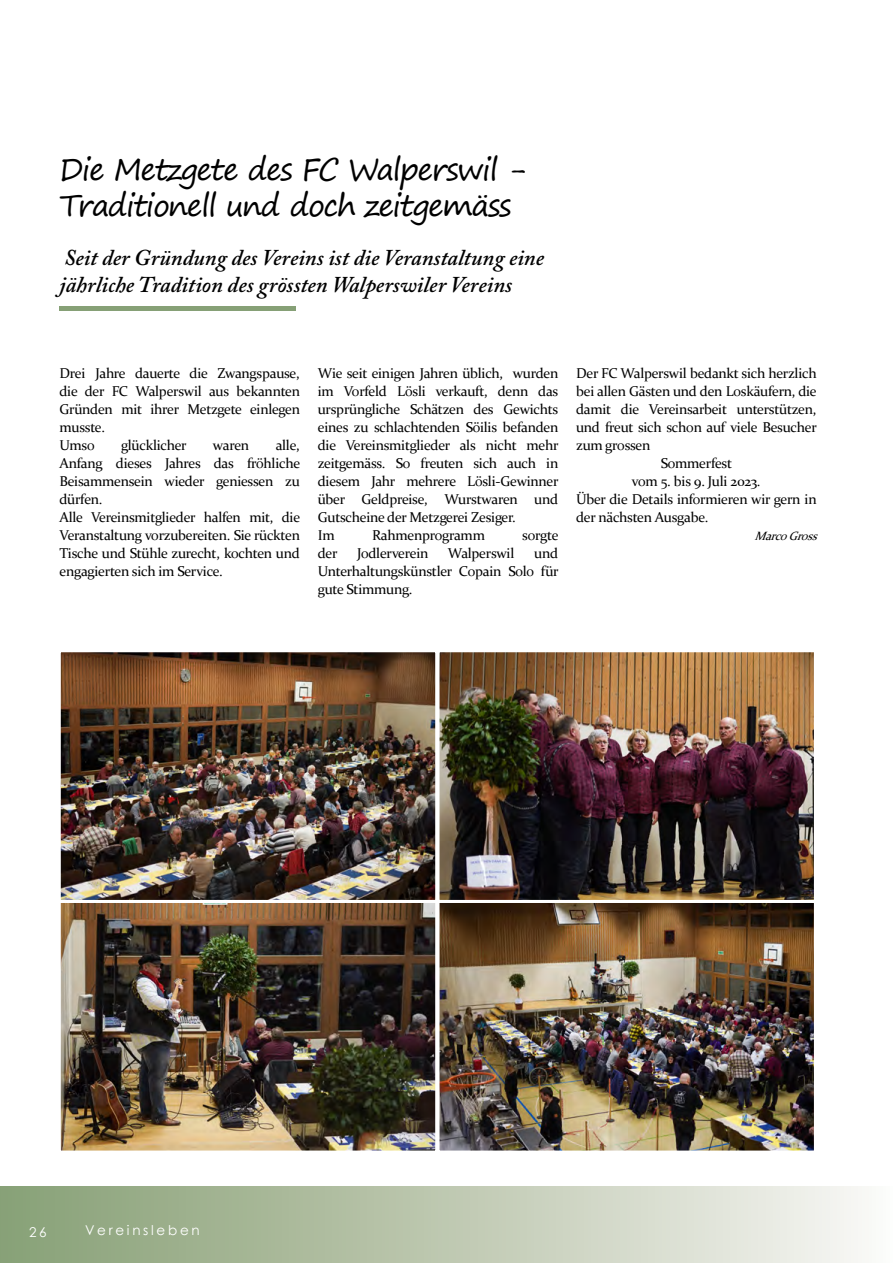
<style>
.page{position:relative;width:893px;height:1263px;background:#fff}
.page>*{position:absolute;margin:0;border:0;box-sizing:border-box;transform-origin:0 0}
.t1{font:30px/36px "Segoe Print";letter-spacing:-.05em;color:#000}
.t2{font:italic 600 22.5px/27px "Adobe Caslon Pro";color:#000}
.t3{font:14.25px/18px "Constantia";letter-spacing:-.02em;color:#000}
.t4{font:13.5px "Century Gothic";letter-spacing:.2em;color:#fff}
.t5{font:italic 12px "Constantia";color:#000}
</style>
<div class="page">
<div style="left:0;top:1186px;width:893px;height:77px;background:linear-gradient(to right,#859e72,#f9f7f4)"></div>
<div style="left:60px;top:306px;width:236px;height:5px;background:#86a076"></div>
<img style="left:62px;top:904px;width:751px;height:245px">
<div style="left:58px;top:900px;width:380px;height:253px;border:3px solid #fff"></div>
<div style="left:436px;top:900px;width:381px;height:253px;border:3px solid #fff"></div>
<img style="left:62px;top:653px;width:372px;height:246px">
<div style="left:58px;top:649px;width:380px;height:254px;border:3px solid #fff"></div>
<img style="left:440px;top:653px;width:373px;height:246px">
<div style="left:436px;top:649px;width:381px;height:254px;border:3px solid #fff"></div>
<h1 class="t1" style="left:60px;top:150px;width:468px">Die Metzgete des FC Walperswil -<br>Traditionell und doch zeitgemäss</h1>
<h2 class="t2" style="left:60px;top:244px;width:486px">Seit der Gründung des Vereins ist die Veranstaltung eine jährliche Tradition des grössten Walperswiler Vereins</h2>
<p class="t3" style="left:60px;top:364px;width:242px">Drei Jahre dauerte die Zwangspause, die der FC Walperswil aus bekannten<br>Gründen mit ihrer Metzgete einlegen musste.<br>Umso</p>
<p class="t3" style="left:60px;top:436px;width:242px;text-indent:216px">alle,<br>Anfang dieses Jahres das fröhliche<br>Beisammensein wieder geniessen zu dürfen.<br>Alle Vereinsmitglieder halfen mit, die<br>Veranstaltung vorzubereiten. Sie rückten<br>Tische und Stühle zurecht, kochten und engagierten sich im Service.</p>
<p class="t3" style="left:121px;top:436px;width:67px">glücklicher</p>
<p class="t3" style="left:213px;top:436px;width:38px">waren</p>
<p class="t3" style="left:318px;top:363px;width:242px">Wie seit einigen Jahren üblich, wurden im Vorfeld Lösli verkauft, denn das ursprüngliche Schätzen des Gewichts eines zu schlachtenden Söilis befanden die Vereinsmitglieder als nicht mehr zeitgemäss. So freuten sich auch in diesem Jahr mehrere Lösli-Gewinner über Geldpreise, Wurstwaren und Gutscheine der Metzgerei Zesiger.<br>Im</p>
<p class="t3" style="left:372px;top:525px;width:114px">Rahmenprogramm</p>
<p class="t3" style="left:522px;top:525px;width:38px">sorgte</p>
<p class="t3" style="left:318px;top:543px;width:242px;text-align:justify;text-indent:216px">und Unterhaltungskünstler Copain Solo für gute Stimmung.</p>
<p class="t3" style="left:318px;top:543px;width:21px">der</p>
<p class="t3" style="left:357px;top:543px;width:73px">Jodlerverein</p>
<p class="t3" style="left:448px;top:543px;width:68px">Walperswil</p>
<p class="t3" style="left:576px;top:363px;width:242px">Der FC Walperswil bedankt sich herzlich</p>
<p class="t3" style="left:576px;top:381px;width:242px">bei allen Gästen und den Loskäufern, die</p>
<p class="t3" style="left:576px;top:399px;width:242px">damit die Vereinsarbeit unterstützen,</p>
<p class="t3" style="left:576px;top:417px;width:242px">und freut sich schon auf viele Besucher</p>
<p class="t3" style="left:576px;top:435px;width:76px">zum grossen</p>
<p class="t3" style="left:661px;top:453px;width:73px">Sommerfest</p>
<p class="t3" style="left:632px;top:471px;width:130px">vom 5. bis 9. Juli 2023.</p>
<p class="t3" style="left:576px;top:489px;width:242px">Über die Details informieren wir gern in</p>
<p class="t3" style="left:576px;top:507px;width:134px">der nächsten Ausgabe.</p>
<p class="t5" style="left:755px;top:528px;width:69px">MarcoGross</p>
<p class="t4" style="left:29px;top:1222px;width:19px">26</p>
<p class="t4" style="left:85px;top:1221px;width:116px">Vereinsleben</p>
</div>
